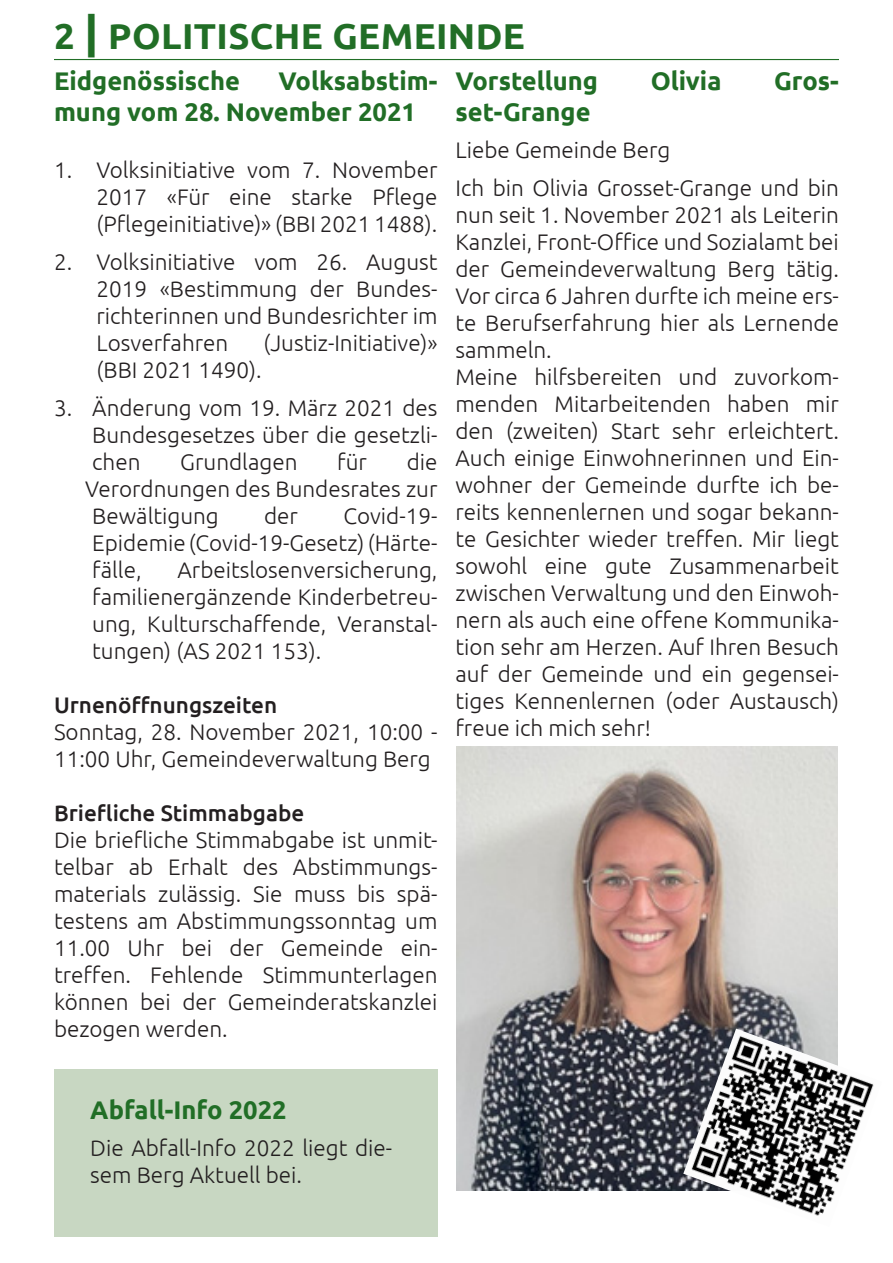
<style>
.page{position:relative;width:893px;height:1263px;background:#fff}
.page>*{position:absolute;margin:0;border:0;box-sizing:border-box;transform-origin:0 0}
.t1{font:700 36px "Ubuntu";letter-spacing:.01em;color:#216e26}
.t2{font:700 25.5px/30.6px "Ubuntu";color:#216e26}
.t3{font:300 22.5px/27px "Ubuntu";color:#231f20;text-align:justify}
.t4{font:500 22.5px "Ubuntu";color:#231f20}
.s1{font-style:inherit}
.s2{font-size:45px}
</style>
<div class="page">
<hr style="left:54px;top:59px;width:785px;height:1px;background:#216e26">
<div style="left:54px;top:1069px;width:383px;height:167px;background:#c8d7c2"></div>
<img style="left:456px;top:746px;width:382px;height:445px">
<img style="left:683px;top:1029px;width:191px;height:187px">
<h1 class="t1" style="left:54px;top:13px;width:472px"><span class="s1">2</span> <span class="s2">|</span> POLITISCHE GEMEINDE</h1>
<p class="t2" style="left:455px;top:65px;width:144px">Vorstellung</p>
<p class="t2" style="left:651px;top:65px;width:72px">Olivia</p>
<p class="t2" style="left:774px;top:65px;width:66px">Gros-</p>
<p class="t2" style="left:455px;top:95px;width:137px">set-Grange</p>
<p class="t3" style="left:455px;top:136px;width:216px">Liebe Gemeinde Berg</p>
<p class="t3" style="left:455px;top:174px;width:385px">Ich bin Olivia Grosset-Grange und bin nun seit 1. November 2021 als Leiterin Kanzlei, Front-Office und Sozialamt bei der Gemeindeverwaltung Berg tätig.<br>Vor circa 6 Jahren durfte ich meine ers&shy;te Berufserfahrung hier als Lernende sammeln.</p>
<p class="t3" style="left:455px;top:363px;width:385px">Meine hilfsbereiten und zuvorkom&shy;menden Mitarbeitenden haben mir den (zweiten) Start sehr erleichtert.<br>Auch einige Einwohnerinnen und Ein&shy;wohner der Gemeinde durfte ich be&shy;reits kennenlernen und sogar bekann&shy;te Gesichter wieder treffen. Mir liegt sowohl eine gute Zusammenarbeit zwischen Verwaltung und den Einwoh&shy;nern als auch eine offene Kommunika&shy;tion sehr am Herzen. Auf Ihren Besuch auf der Gemeinde und ein gegensei&shy;tiges Kennenlernen (oder Austausch) freue ich mich sehr!</p>
<p class="t2" style="left:54px;top:65px;width:385px;text-indent:225px">Volksabstim&shy;mung vom 28. November 2021</p>
<p class="t3" style="left:97px;top:156px;width:342px;text-indent:-43px">1. Volksinitiative vom 7. November 2017 «Für eine starke Pflege (Pflegeinitiative)» (BBI 2021 1488).</p>
<p class="t3" style="left:97px;top:248px;width:342px;text-indent:-43px">2. Volksinitiative vom 26. August 2019 «Bestimmung der Bundes&shy;richterinnen und Bundesrichter im Losverfahren</p>
<p class="t2" style="left:54px;top:65px;width:187px">Eidgenössische</p>
<p class="t3" style="left:263px;top:329px;width:176px">(Justiz-Initiative)»</p>
<p class="t3" style="left:97px;top:356px;width:167px">(BBI 2021 1490).</p>
<p class="t3" style="left:92px;top:394px;width:347px;text-indent:-38px">3. Änderung vom 19. März 2021 des Bundesgesetzes über die gesetzli&shy;chen</p>
<p class="t3" style="left:180px;top:448px;width:119px">Grundlagen</p>
<p class="t3" style="left:337px;top:448px;width:31px">für</p>
<p class="t3" style="left:407px;top:448px;width:32px">die</p>
<p class="t3" style="left:85px;top:475px;width:354px">Verordnungen des Bundesrates zur</p>
<p class="t3" style="left:92px;top:502px;width:128px">Bewältigung</p>
<p class="t3" style="left:264px;top:502px;width:35px">der</p>
<p class="t3" style="left:92px;top:502px;width:347px;text-indent:251px">Covid-19- Epidemie (Covid-19-Gesetz) (Härte&shy;fälle,</p>
<p class="t3" style="left:92px;top:556px;width:347px;text-indent:85px">Arbeitslosenversicherung, familienergänzende Kinderbetreu&shy;ung, Kulturschaffende, Veranstal&shy;tungen) (AS 2021 153).</p>
<p class="t4" style="left:54px;top:691px;width:225px">Urnenöffnungszeiten</p>
<p class="t3" style="left:54px;top:718px;width:385px">Sonntag, 28. November 2021, 10:00 -<br>11:00 Uhr, Gemeindeverwaltung Berg</p>
<p class="t4" style="left:54px;top:799px;width:252px">Briefliche Stimmabgabe</p>
<p class="t3" style="left:54px;top:826px;width:385px">Die briefliche Stimmabgabe ist unmit&shy;telbar ab Erhalt des Abstimmungs&shy;materials zulässig. Sie muss bis spä&shy;testens am Abstimmungssonntag um 11.00 Uhr bei der Gemeinde ein&shy;treffen. Fehlende Stimmunterlagen können bei der Gemeinderatskanzlei bezogen werden.</p>
<p class="t2" style="left:90px;top:1093px;width:198px">Abfall-Info 2022</p>
<p class="t3" style="left:90px;top:1134px;width:303px">Die Abfall-Info 2022 liegt die&shy;sem Berg Aktuell bei.</p>
</div>
